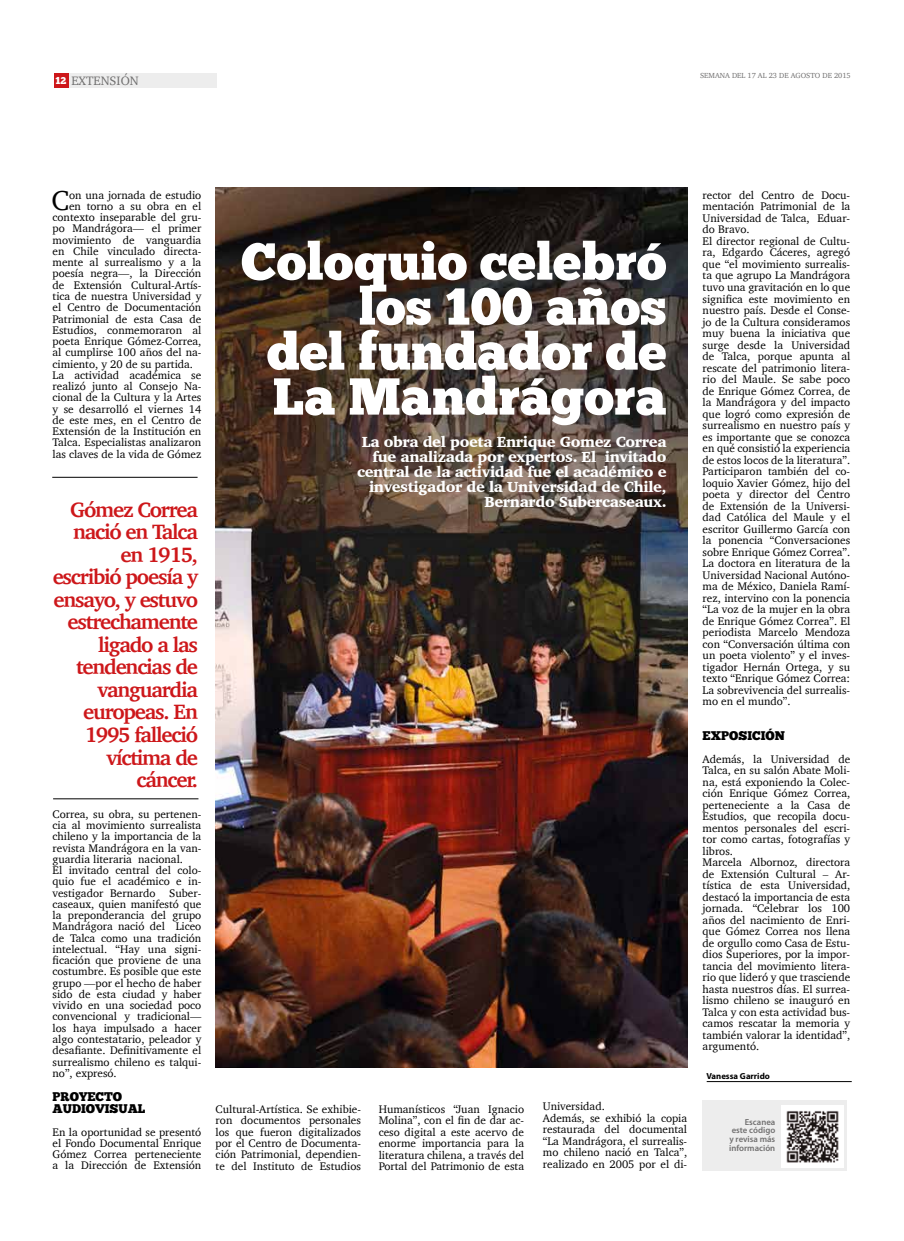
<style>
.page{position:relative;width:904px;height:1241px;background:#fff}
.page>*{position:absolute;margin:0;border:0;box-sizing:border-box;transform-origin:0 0}
.t1{font:51.88px/45px "Chunk Five Ex";color:#fff;text-align:right}
.t2{font:28px "Charter";color:#000}
.t3{font:700 21.25px/22.5px "Charter";letter-spacing:-.055em;color:#cd171a;text-align:right}
.t4{font:900 15px/15px "Charter";letter-spacing:-.025em;color:#fff;text-align:right}
.t5{font:12.5px/12.5px "Chunk Five Ex";color:#000}
.t6{font:12.5px "Charter";color:#706f6f}
.t7{font:11.25px/11.5px "Charter";color:#000}
.t8{font:600 8.75px/8.8px "Myriad Pro";color:#706f6f;text-align:justify}
.t9{font:700 8.75px "Myriad Pro";color:#000}
.t10{font:7.5px "Charter";color:#706f6f}
.s1{font-family:"Chunk Five Ex";font-size:10px;color:#fff}
</style>
<div class="page">
<img style="left:215px;top:188px;width:472px;height:879px">
<div style="left:54px;top:73px;width:14px;height:14px;background:#cd171a"></div>
<div style="left:69px;top:73px;width:148px;height:14px;background:#ededed"></div>
<hr style="left:706px;top:1081px;width:145px;height:1px;background:#000">
<hr style="left:53px;top:798px;width:145px;height:1px;background:#000">
<hr style="left:52px;top:477px;width:145px;height:1px;background:#000">
<div style="left:702px;top:1100px;width:145px;height:70px;background:#ededed"></div>
<img style="left:781px;top:1105px;width:62px;height:62px">
<p class="t6" style="left:55px;top:70px;width:85px"><span class="s1">12</span> EXTENSIÓN</p>
<p class="t10" style="left:700px;top:69px;width:152px">SEMANA DEL 17 AL 23 DE AGOSTO DE 2015</p>
<h2 class="t2" style="left:51px;top:176px;width:19px">C</h2>
<p class="t7" style="left:69px;top:189px;width:134px">on una jornada de estudio</p>
<p class="t7" style="left:69px;top:200px;width:134px">en torno a su obra en el</p>
<p class="t7" style="left:53px;top:211px;width:150px">contexto inseparable del gru-</p>
<p class="t7" style="left:53px;top:223px;width:150px">po Mandrágora— el primer</p>
<p class="t7" style="left:53px;top:234px;width:150px">movimiento de vanguardia</p>
<p class="t7" style="left:53px;top:245px;width:150px">en Chile vinculado directa-</p>
<p class="t7" style="left:53px;top:256px;width:150px">mente al surrealismo y a la</p>
<p class="t7" style="left:53px;top:268px;width:150px">poesía negra—, la Dirección</p>
<p class="t7" style="left:53px;top:279px;width:150px">de Extensión Cultural-Artís-</p>
<p class="t7" style="left:53px;top:290px;width:150px">tica de nuestra Universidad y</p>
<p class="t7" style="left:53px;top:301px;width:150px">el Centro de Documentación</p>
<p class="t7" style="left:53px;top:313px;width:150px">Patrimonial de esta Casa de</p>
<p class="t7" style="left:53px;top:324px;width:150px">Estudios, conmemoraron al</p>
<p class="t7" style="left:53px;top:335px;width:150px">poeta Enrique Gómez-Correa,</p>
<p class="t7" style="left:53px;top:346px;width:150px">al cumplirse 100 años del na-</p>
<p class="t7" style="left:53px;top:358px;width:142px">cimiento, y 20 de su partida.</p>
<p class="t7" style="left:53px;top:369px;width:150px">La actividad académica se</p>
<p class="t7" style="left:53px;top:380px;width:150px">realizó junto al Consejo Na-</p>
<p class="t7" style="left:53px;top:391px;width:150px">cional de la Cultura y la Artes</p>
<p class="t7" style="left:53px;top:403px;width:150px">y se desarrolló el viernes 14</p>
<p class="t7" style="left:53px;top:414px;width:150px">de este mes, en el Centro de</p>
<p class="t7" style="left:53px;top:425px;width:150px">Extensión de la Institución en</p>
<p class="t7" style="left:53px;top:436px;width:150px">Talca. Especialistas analizaron</p>
<p class="t7" style="left:53px;top:448px;width:150px">las claves de la vida de Gómez</p>
<h3 class="t3" style="left:53px;top:498px;width:147px">Gómez Correa nació en Talca en 1915, escribió poesía y ensayo, y estuvo estrechamente ligado a las tendencias de vanguardia europeas. En<br>1995 falleció víctima de cáncer.</h3>
<p class="t7" style="left:53px;top:808px;width:150px">Correa, su obra, su pertenen&shy;cia al movimiento surrealista chileno y la importancia de la revista Mandrágora en la van&shy;guardia literaria nacional.<br>El invitado central del colo&shy;quio fue el académico e in&shy;vestigador Bernardo Suber&shy;caseaux, quien manifestó que la preponderancia del grupo<br>Mandrágora nació del Liceo de Talca como una tradición intelectual. “Hay una signi&shy;ficación que proviene de una costumbre. Es posible que este grupo —por el hecho de haber sido de esta ciudad y haber vivido en una sociedad poco convencional y tradicional— los haya impulsado a hacer algo contestatario, peleador y desafiante. Definitivamente el surrealismo chileno es talqui&shy;no”, expresó.</p>
<p class="t5" style="left:53px;top:1089px;width:94px">PROYECTO<br>AUDIOVISUAL</p>
<p class="t7" style="left:53px;top:1125px;width:150px;text-align:justify">En la oportunidad se presentó el Fondo Documental Enrique Gómez Correa perteneciente a la Dirección de Extensión</p>
<h1 class="t1" style="left:241px;top:238px;width:427px">Coloquio celebró los 100 años<br>del fundador de<br>La Mandrágora</h1>
<h3 class="t4" style="left:357px;top:433px;width:311px">La obra del poeta Enrique Gomez Correa fue analizada por expertos. El invitado central de la actividad fue el académico e investigador de la Universidad de Chile, Bernardo Subercaseaux.</h3>
<p class="t7" style="left:216px;top:1103px;width:147px;text-align:justify">Cultural-Artística. Se exhibie&shy;ron documentos personales los que fueron digitalizados por el Centro de Documenta&shy;ción Patrimonial, dependien&shy;te del Instituto de Estudios</p>
<p class="t7" style="left:379px;top:1103px;width:147px;text-align:justify">Humanísticos “Juan Ignacio Molina”, con el fin de dar ac&shy;ceso digital a este acervo de enorme importancia para la literatura chilena, a través del Portal del Patrimonio de esta</p>
<p class="t7" style="left:543px;top:1100px;width:146px">Universidad.<br>Además, se exhibió la copia restaurada del documental “La Mandrágora, el surrealis&shy;mo chileno nació en Talca”, realizado en 2005 por el di-</p>
<p class="t7" style="left:702px;top:189px;width:149px">rector del Centro de Docu&shy;mentación Patrimonial de la<br>Universidad de Talca, Eduar&shy;do Bravo.<br>El director regional de Cultu&shy;ra, Edgardo Cáceres, agregó que “el movimiento surrealis&shy;ta que agrupo La Mandrágora tuvo una gravitación en lo que significa este movimiento en nuestro país. Desde el Conse&shy;jo de la Cultura consideramos muy buena la iniciativa que surge desde la Universidad de Talca, porque apunta al rescate del patrimonio litera&shy;rio del Maule. Se sabe poco de Enrique Gómez Correa, de la Mandrágora y del impacto que logró como expresión de surrealismo en nuestro país y es importante que se conozca en qué consistió la experiencia de estos locos de la literatura”.<br>Participaron también del co&shy;loquio Xavier Gómez, hijo del poeta y director del Centro de Extensión de la Universi&shy;dad Católica del Maule y el escritor Guillermo García con la ponencia “Conversaciones sobre Enrique Gómez Correa”.<br>La doctora en literatura de la<br>Universidad Nacional Autóno&shy;ma de México, Daniela Ramí&shy;rez, intervino con la ponencia “La voz de la mujer en la obra de Enrique Gómez Correa”. El periodista Marcelo Mendoza con “Conversación última con un poeta violento” y el inves&shy;tigador Hernán Ortega, y su texto “Enrique Gómez Correa:<br>La sobrevivencia del surrealis&shy;mo en el mundo”.</p>
<p class="t5" style="left:702px;top:728px;width:84px">EXPOSICIÓN</p>
<p class="t7" style="left:702px;top:753px;width:149px">Además, la Universidad de<br>Talca, en su salón Abate Moli&shy;na, está exponiendo la Colec&shy;ción Enrique Gómez Correa, perteneciente a la Casa de<br>Estudios, que recopila docu&shy;mentos personales del escri&shy;tor como cartas, fotografías y libros.<br>Marcela Albornoz, directora de Extensión Cultural – Ar&shy;tística de esta Universidad, destacó la importancia de esta jornada. “Celebrar los 100 años del nacimiento de Enri&shy;que Gómez Correa nos llena de orgullo como Casa de Estu&shy;dios Superiores, por la impor&shy;tancia del movimiento litera&shy;rio que lideró y que trasciende hasta nuestros días. El surrea&shy;lismo chileno se inauguró en<br>Talca y con esta actividad bus&shy;camos rescatar la memoria y también valorar la identidad”, argumentó.</p>
<p class="t9" style="left:706px;top:1069px;width:65px">Vanessa Garrido</p>
<p class="t8" style="left:729px;top:1116px;width:47px;text-indent:15px">Escanea este código y revisa más información</p>
</div>
